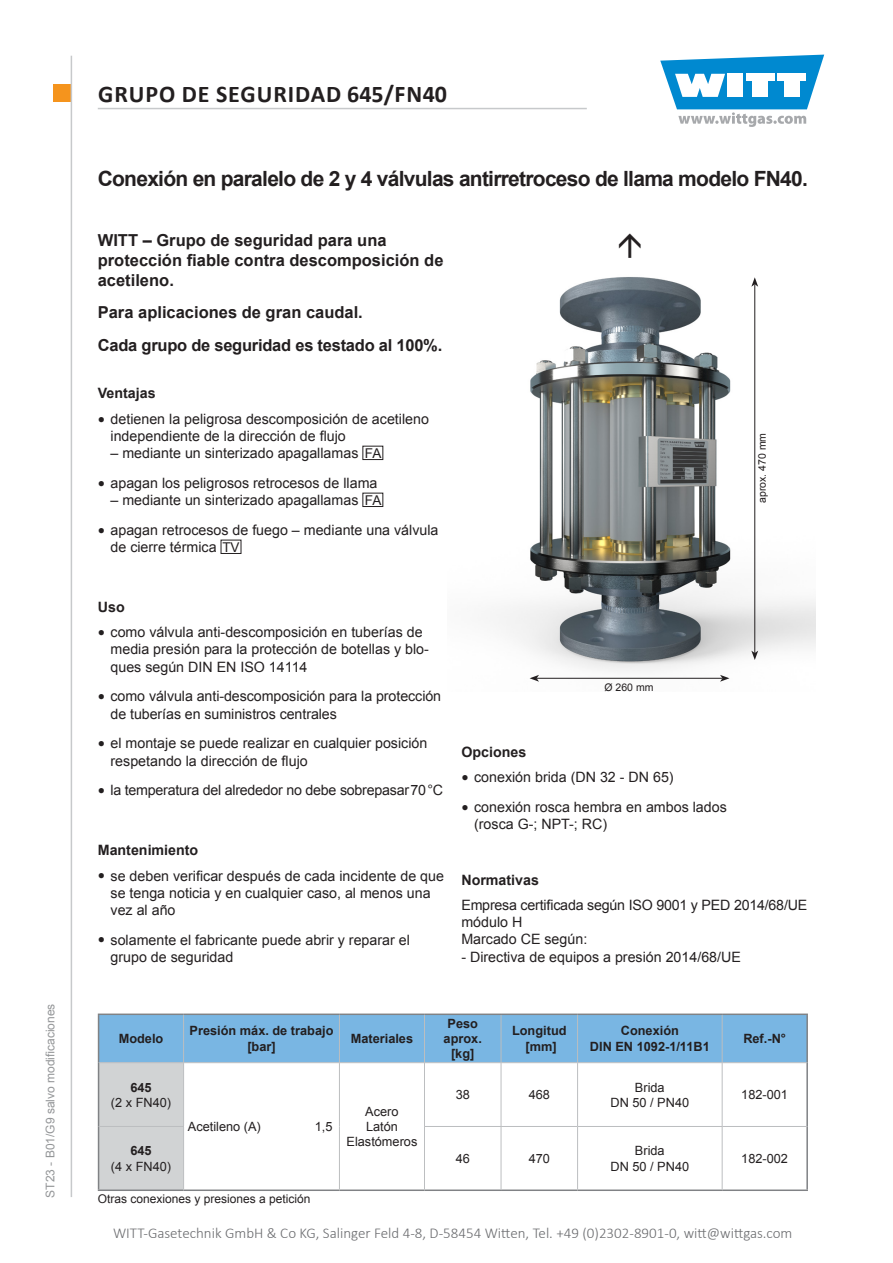
<style>
.page{position:relative;width:893px;height:1263px;background:#fff}
.page>*{position:absolute;margin:0;border:0;box-sizing:border-box;transform-origin:0 0}
.t1{font:700 24px "Calibri";letter-spacing:.04em;color:#231f20}
.Typ_Bez{font:700 21px "Arial";letter-spacing:-.035em;color:#231f20}
.Einleitungstext{font:700 16.5px/19.8px "Arial";color:#231f20}
.t2{font:300 15px "Calibri";color:#6b6c6f}
.Grundtext{font:14.25px/17.1px "Arial";color:#231f20}
.Überschrift{font:700 14.25px "Arial";color:#231f20}
.t3{font:13.5px "Arial";color:#231f20}
.Einleitungstext-2{font:12.75px/15.3px "Arial";color:#231f20;text-align:center}
.Einleitungstext-3{font:700 12.75px/15.3px "Arial";color:#231f20;text-align:center}
.Überschrift-2{font:12px "Arial";color:#231f20}
.t4{font:12px "Arial";color:#949698}
.t5{font:10.5px "Arial";color:#231f20}
.s1{font-family:"Bookman Old Style";font-size:12px}
.s2{font-size:13.5px}
.s3{font-weight:700}
</style>
<div class="page">
<div style="left:53px;top:85px;width:17px;height:17px;background:#f5941d"></div>
<svg style="left:660px;top:55px;width:164px;height:72px"></svg>
<hr style="left:71px;top:56px;width:1px;height:1141px;background:#c7c9cb">
<hr style="left:98px;top:108px;width:489px;height:1px;background:#c7c9cb">
<img style="left:496px;top:277px;width:319px;height:402px">
<div style="left:362px;top:446px;width:21px;height:14px;border:1px solid #231f20"></div>
<div style="left:362px;top:493px;width:21px;height:14px;border:1px solid #231f20"></div>
<div style="left:221px;top:540px;width:20px;height:14px;border:1px solid #231f20"></div>
<svg style="left:99px;top:1015px;width:707px;height:174px;background:#8ebcdf"></svg>
<svg style="left:184px;top:1063px;width:622px;height:126px"></svg>
<hr style="left:98px;top:1013px;width:86px;height:2px;background:#808285">
<hr style="left:98px;top:1015px;width:1px;height:48px;background:#808285">
<hr style="left:184px;top:1013px;width:155px;height:2px;background:#808285">
<hr style="left:339px;top:1013px;width:85px;height:2px;background:#808285">
<hr style="left:424px;top:1013px;width:77px;height:2px;background:#808285">
<hr style="left:501px;top:1013px;width:77px;height:2px;background:#808285">
<hr style="left:578px;top:1013px;width:144px;height:2px;background:#808285">
<hr style="left:722px;top:1013px;width:86px;height:2px;background:#808285">
<hr style="left:806px;top:1015px;width:2px;height:48px;background:#808285">
<hr style="left:98px;top:1063px;width:1px;height:63px;background:#808285">
<hr style="left:806px;top:1063px;width:2px;height:63px;background:#808285">
<hr style="left:98px;top:1126px;width:1px;height:63px;background:#808285">
<hr style="left:806px;top:1126px;width:2px;height:63px;background:#808285">
<hr style="left:98px;top:1189px;width:86px;height:2px;background:#808285">
<hr style="left:184px;top:1189px;width:155px;height:2px;background:#808285">
<hr style="left:339px;top:1189px;width:85px;height:2px;background:#808285">
<hr style="left:424px;top:1189px;width:77px;height:2px;background:#808285">
<hr style="left:501px;top:1189px;width:77px;height:2px;background:#808285">
<hr style="left:578px;top:1189px;width:144px;height:2px;background:#808285">
<hr style="left:722px;top:1189px;width:86px;height:2px;background:#808285">
<hr style="left:183px;top:1015px;width:1px;height:47px;background:#bcbec0">
<hr style="left:339px;top:1015px;width:1px;height:47px;background:#bcbec0">
<hr style="left:424px;top:1015px;width:1px;height:47px;background:#bcbec0">
<hr style="left:501px;top:1015px;width:1px;height:47px;background:#bcbec0">
<hr style="left:577px;top:1015px;width:1px;height:47px;background:#bcbec0">
<hr style="left:722px;top:1015px;width:1px;height:47px;background:#bcbec0">
<hr style="left:99px;top:1062px;width:85px;height:1px;background:#bcbec0">
<hr style="left:184px;top:1062px;width:155px;height:1px;background:#bcbec0">
<hr style="left:183px;top:1063px;width:1px;height:63px;background:#bcbec0">
<hr style="left:339px;top:1062px;width:85px;height:1px;background:#bcbec0">
<hr style="left:339px;top:1063px;width:1px;height:63px;background:#bcbec0">
<hr style="left:424px;top:1062px;width:77px;height:1px;background:#bcbec0">
<hr style="left:424px;top:1063px;width:1px;height:63px;background:#bcbec0">
<hr style="left:501px;top:1062px;width:77px;height:1px;background:#bcbec0">
<hr style="left:501px;top:1063px;width:1px;height:63px;background:#bcbec0">
<hr style="left:578px;top:1062px;width:144px;height:1px;background:#bcbec0">
<hr style="left:577px;top:1063px;width:1px;height:63px;background:#bcbec0">
<hr style="left:722px;top:1062px;width:84px;height:1px;background:#bcbec0">
<hr style="left:722px;top:1063px;width:1px;height:63px;background:#bcbec0">
<hr style="left:99px;top:1126px;width:85px;height:1px;background:#bcbec0">
<hr style="left:183px;top:1127px;width:1px;height:62px;background:#bcbec0">
<hr style="left:339px;top:1126px;width:1px;height:63px;background:#bcbec0">
<hr style="left:424px;top:1126px;width:77px;height:1px;background:#bcbec0">
<hr style="left:424px;top:1127px;width:1px;height:62px;background:#bcbec0">
<hr style="left:501px;top:1126px;width:77px;height:1px;background:#bcbec0">
<hr style="left:501px;top:1127px;width:1px;height:62px;background:#bcbec0">
<hr style="left:578px;top:1126px;width:144px;height:1px;background:#bcbec0">
<hr style="left:577px;top:1127px;width:1px;height:62px;background:#bcbec0">
<hr style="left:722px;top:1126px;width:84px;height:1px;background:#bcbec0">
<hr style="left:722px;top:1127px;width:1px;height:62px;background:#bcbec0">
<hr style="left:754px;top:284px;width:1px;height:369px;background:#231f20">
<svg style="left:751px;top:277px;width:7px;height:10px"></svg>
<svg style="left:751px;top:651px;width:7px;height:9px"></svg>
<hr style="left:537px;top:678px;width:185px;height:1px;background:#231f20">
<svg style="left:720px;top:675px;width:9px;height:7px"></svg>
<svg style="left:530px;top:675px;width:9px;height:7px"></svg>
<p class="t4" style="left:42px;top:1197px;width:196px;rotate:-90deg">ST23 - B01/G9 salvo modificaciones</p>
<h1 class="t1" style="left:98px;top:78px;width:350px">GRUPO DE SEGURIDAD 645/FN40</h1>
<p class="Typ_Bez" style="left:98px;top:164px;width:712px">Conexión en paralelo de 2 y 4 válvulas antirretroceso de llama modelo FN40.</p>
<p class="Einleitungstext" style="left:98px;top:231px;width:347px">WITT – Grupo de seguridad para una protección fiable contra descomposición de acetileno.</p>
<p class="Einleitungstext" style="left:98px;top:303px;width:267px">Para aplicaciones de gran caudal.</p>
<p class="Einleitungstext" style="left:98px;top:335px;width:346px">Cada grupo de seguridad es testado al 100%.</p>
<p class="Überschrift" style="left:98px;top:384px;width:59px">Ventajas</p>
<p class="Grundtext" style="left:111px;top:411px;width:320px;text-indent:-13px"><span class="s1">●</span> detienen la peligrosa descomposición de acetileno independiente de la dirección de flujo</p>
<p class="Grundtext" style="left:111px;top:445px;width:249px">– mediante un sinterizado apagallamas</p>
<p class="t3" style="left:365px;top:444px;width:18px">FA</p>
<p class="Grundtext" style="left:98px;top:475px;width:281px"><span class="s1">●</span> apagan los peligrosos retrocesos de llama</p>
<p class="Grundtext" style="left:111px;top:492px;width:249px">– mediante un sinterizado apagallamas</p>
<p class="t3" style="left:365px;top:491px;width:18px">FA</p>
<p class="Grundtext" style="left:111px;top:522px;width:329px;text-indent:-13px"><span class="s1">●</span> apagan retrocesos de fuego – mediante una válvula de cierre térmica <span class="s2">TV</span></p>
<p class="t5" style="left:755px;top:503px;width:72px;rotate:-90deg">aprox. 470 mm</p>
<p class="Überschrift" style="left:98px;top:597px;width:28px">Uso</p>
<p class="Grundtext" style="left:111px;top:624px;width:320px;text-indent:-13px"><span class="s1">●</span> como válvula anti-descomposición en tuberías de media presión para la protección de botellas y blo&shy;ques según DIN EN ISO 14114</p>
<p class="Grundtext" style="left:111px;top:688px;width:332px;text-indent:-13px"><span class="s1">●</span> como válvula anti-descomposición para la protección de tuberías en suministros centrales</p>
<p class="Grundtext" style="left:111px;top:735px;width:318px;text-indent:-13px"><span class="s1">●</span> el montaje se puede realizar en cualquier posición respetando la dirección de flujo</p>
<p class="Grundtext" style="left:98px;top:782px;width:347px"><span class="s1">●</span> la temperatura del alrededor no debe sobrepasar70°C</p>
<p class="Überschrift" style="left:98px;top:840px;width:102px">Mantenimiento</p>
<p class="Grundtext" style="left:111px;top:867px;width:335px;text-indent:-13px"><span class="s1">●</span> se deben verificar después de cada incidente de que se tenga noticia y en cualquier caso, al menos una vez al año</p>
<p class="Grundtext" style="left:111px;top:931px;width:301px;text-indent:-13px"><span class="s1">●</span> solamente el fabricante puede abrir y reparar el grupo de seguridad</p>
<p class="t5" style="left:604px;top:680px;width:51px">Ø 260 mm</p>
<p class="Überschrift" style="left:461px;top:742px;width:66px">Opciones</p>
<p class="Grundtext" style="left:461px;top:769px;width:214px"><span class="s1">●</span> conexión brida (DN 32 - DN 65)</p>
<p class="Grundtext" style="left:474px;top:799px;width:254px;text-indent:-13px"><span class="s1">●</span> conexión rosca hembra en ambos lados (rosca G-; NPT-; RC)</p>
<p class="Überschrift" style="left:461px;top:870px;width:79px">Normativas</p>
<p class="Grundtext" style="left:461px;top:897px;width:347px">Empresa certificada según ISO 9001 y PED 2014/68/UE módulo H<br>Marcado CE según:</p>
<p class="Grundtext" style="left:461px;top:948px;width:281px">- Directiva de equipos a presión 2014/68/UE</p>
<p class="Einleitungstext-3" style="left:119px;top:1031px;width:46px">Modelo</p>
<p class="Einleitungstext-3" style="left:190px;top:1024px;width:145px">Presión máx. de trabajo [bar]</p>
<p class="Einleitungstext-3" style="left:351px;top:1031px;width:64px">Materiales</p>
<p class="Einleitungstext-3" style="left:444px;top:1016px;width:40px">Peso aprox. [kg]</p>
<p class="Einleitungstext-3" style="left:512px;top:1024px;width:56px">Longitud [mm]</p>
<p class="Einleitungstext-3" style="left:590px;top:1024px;width:121px">Conexión<br>DIN EN 1092-1/11B1</p>
<p class="Einleitungstext-3" style="left:743px;top:1031px;width:44px">Ref.-N°</p>
<p class="Einleitungstext-2" style="left:111px;top:1079px;width:62px"><span class="s3">645<br></span>(2 x FN40)</p>
<p class="Einleitungstext-2" style="left:456px;top:1087px;width:16px">38</p>
<p class="Einleitungstext-2" style="left:529px;top:1087px;width:23px">468</p>
<p class="Einleitungstext-2" style="left:610px;top:1079px;width:80px">Brida<br>DN 50 / PN40</p>
<p class="Einleitungstext-2" style="left:741px;top:1087px;width:48px">182-001</p>
<p class="Einleitungstext-2" style="left:347px;top:1104px;width:72px">Acero<br>Latón<br>Elastómeros</p>
<p class="Einleitungstext-2" style="left:188px;top:1119px;width:74px">Acetileno (A)</p>
<p class="Einleitungstext-2" style="left:315px;top:1119px;width:19px">1,5</p>
<p class="Einleitungstext-2" style="left:111px;top:1143px;width:62px"><span class="s3">645<br></span>(4 x FN40)</p>
<p class="Einleitungstext-2" style="left:456px;top:1151px;width:16px">46</p>
<p class="Einleitungstext-2" style="left:529px;top:1151px;width:23px">470</p>
<p class="Einleitungstext-2" style="left:610px;top:1143px;width:80px">Brida<br>DN 50 / PN40</p>
<p class="Einleitungstext-2" style="left:741px;top:1151px;width:48px">182-002</p>
<p class="Überschrift-2" style="left:98px;top:1191px;width:214px">Otras conexiones y presiones a petición</p>
<p class="t2" style="left:113px;top:1224px;width:681px">WITT-Gasetechnik GmbH &amp; Co KG, Salinger Feld 4-8, D-58454 Witten, Tel. +49 (0)2302-8901-0, witt@wittgas.com</p>
</div>
